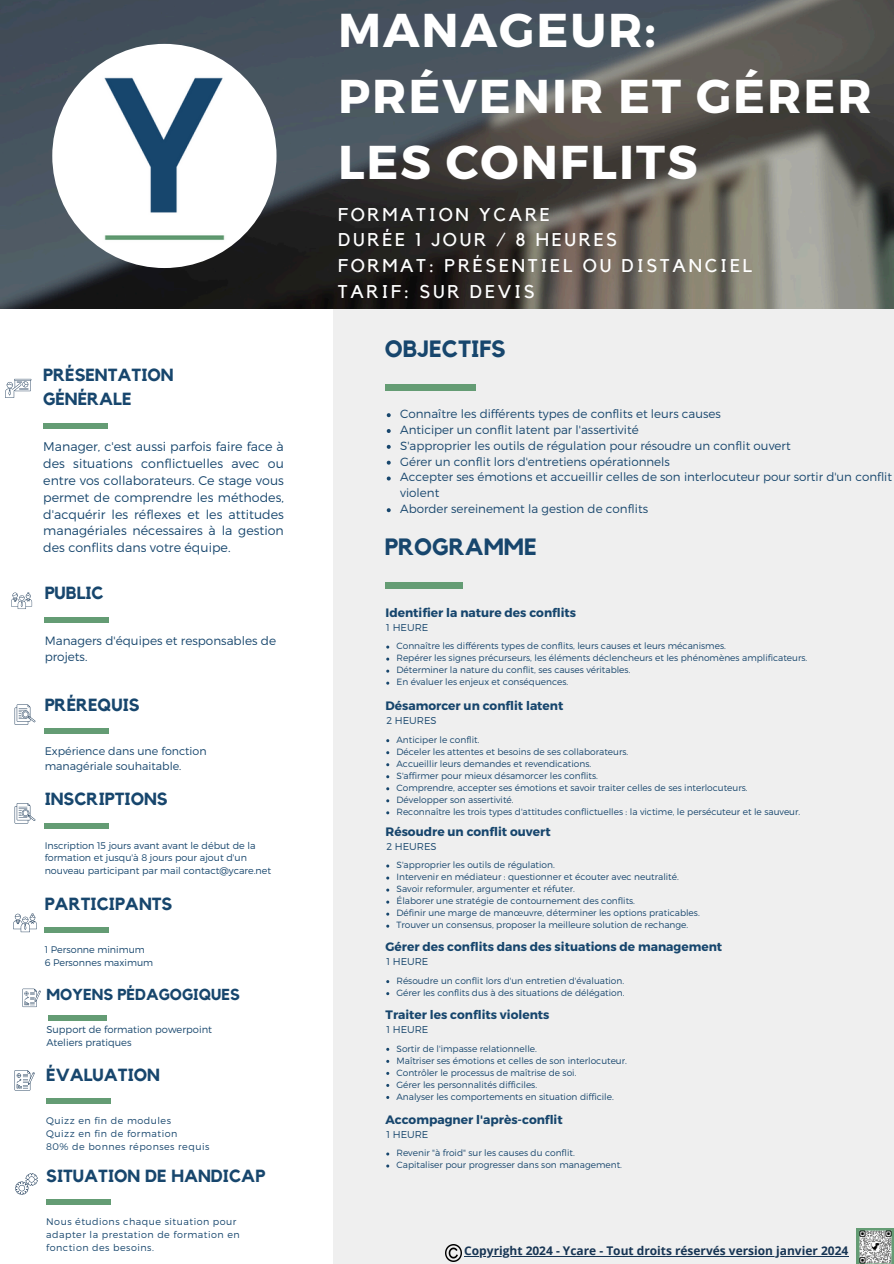
<style>
.page{position:relative;width:894px;height:1264px;background:#fff}
.page>*{position:absolute;margin:0;border:0;box-sizing:border-box;transform-origin:0 0}
.t1{font:700 47.4px/66.2px "Montserrat";letter-spacing:.04em;color:#fff}
.t2{font:700 23.55px "Kollektif";color:#17466d}
.t3{font:18.45px/25.7px "Kollektif";letter-spacing:.145em;color:#fff}
.t4{font:700 17.55px/24.2px "Kollektif";color:#17466d}
.t5{font:700 15.9px "Kollektif";color:#17466d}
.t6{font:300 12.6px/16.8px "Montserrat";color:#17466d;text-align:justify}
.t7{font:700 12.15px "Montserrat";color:#17466d}
.t8{font:700 12px "Open Sans";color:#173554}
.t9{font:300 12px/16px "Montserrat";color:#17466d}
.t10{font:300 11.85px/15.9px "Montserrat";color:#17466d}
.t11{font:300 11.1px/14.7px "Montserrat";color:#17466d}
.t12{font:300 9.9px "Montserrat";color:#17466d}
.t13{font:300 9.6px/12.8px "Montserrat";color:#17466d}
.t14{font:300 9.6px/12.8px "Montserrat";letter-spacing:.05em;color:#17466d}
.t15{font:300 9px "Montserrat";color:#17466d}
</style>
<div class="page">
<div style="left:332px;top:308px;width:561px;height:955px;background:#efefef"></div>
<img style="left:0;top:0;width:893px;height:308px">
<img style="left:52px;top:44px;width:224px;height:224px;border-radius:50%">
<div style="left:43px;top:423px;width:65px;height:5px;background:#649c74"></div>
<svg style="left:386px;top:413px;width:4px;height:4px"></svg>
<svg style="left:386px;top:429px;width:4px;height:4px"></svg>
<svg style="left:386px;top:445px;width:4px;height:4px"></svg>
<svg style="left:386px;top:460px;width:4px;height:4px"></svg>
<svg style="left:386px;top:476px;width:4px;height:4px"></svg>
<svg style="left:386px;top:508px;width:4px;height:4px"></svg>
<div style="left:384px;top:384px;width:91px;height:6px;background:#649c74"></div>
<div style="left:45px;top:617px;width:64px;height:5px;background:#649c74"></div>
<svg style="left:5px;top:379px;width:26px;height:19px"></svg>
<svg style="left:11px;top:592px;width:21px;height:17px"></svg>
<div style="left:45px;top:728px;width:64px;height:6px;background:#649c74"></div>
<svg style="left:15px;top:704px;width:20px;height:20px"></svg>
<div style="left:45px;top:823px;width:64px;height:5px;background:#649c74"></div>
<svg style="left:15px;top:803px;width:20px;height:20px"></svg>
<div style="left:45px;top:927px;width:64px;height:6px;background:#649c74"></div>
<svg style="left:13px;top:913px;width:24px;height:19px"></svg>
<div style="left:384px;top:582px;width:78px;height:6px;background:#649c74"></div>
<div style="left:46px;top:1098px;width:65px;height:5px;background:#649c74"></div>
<div style="left:46px;top:1199px;width:65px;height:6px;background:#649c74"></div>
<svg style="left:15px;top:1070px;width:20px;height:20px"></svg>
<svg style="left:15px;top:1173px;width:23px;height:21px"></svg>
<img style="left:856px;top:1228px;width:37px;height:35px">
<div style="left:48px;top:1015px;width:59px;height:5px;background:#649c74"></div>
<svg style="left:23px;top:988px;width:18px;height:19px"></svg>
<img style="left:445px;top:1244px;width:16px;height:17px">
<hr style="left:464px;top:1256px;width:384px;height:1px;background:#173554">
<h1 class="t4" style="left:43px;top:363px;width:132px">PRÉSENTATION<br>GÉNÉRALE</h1>
<h3 class="t6" style="left:43px;top:438px;width:242px">Manager, c'est aussi parfois faire face à des situations conflictuelles avec ou entre vos collaborateurs. Ce stage vous permet de comprendre les méthodes, d'acquérir les réflexes et les attitudes managériales nécessaires à la gestion des conflits dans votre équipe.</h3>
<p class="t4" style="left:45px;top:582px;width:61px">PUBLIC</p>
<h4 class="t9" style="left:45px;top:632px;width:233px">Managers d'équipes et responsables de projets.</h4>
<p class="t4" style="left:45px;top:693px;width:96px">PRÉREQUIS</p>
<p class="t11" style="left:45px;top:743px;width:163px">Expérience dans une fonction managériale souhaitable.</p>
<h4 class="t4" style="left:45px;top:787px;width:124px">INSCRIPTIONS</h4>
<p class="t13" style="left:45px;top:838px;width:228px">Inscription 15 jours avant avant le début de la formation et jusqu'à 8 jours pour ajout d'un nouveau participant par mail contact@ycare.net</p>
<p class="t4" style="left:45px;top:892px;width:129px">PARTICIPANTS</p>
<p class="t13" style="left:45px;top:942px;width:102px">1 Personne minimum</p>
<h4 class="t13" style="left:45px;top:955px;width:110px">6 Personnes maximum</h4>
<p class="t5" style="left:46px;top:986px;width:195px">MOYENS PÉDAGOGIQUES</p>
<p class="t12" style="left:46px;top:1022px;width:167px">Support de formation powerpoint</p>
<p class="t12" style="left:46px;top:1035px;width:87px">Ateliers pratiques</p>
<p class="t4" style="left:46px;top:1063px;width:115px">ÉVALUATION</p>
<p class="t14" style="left:46px;top:1113px;width:126px">Quizz en fin de modules</p>
<h4 class="t14" style="left:46px;top:1126px;width:133px">Quizz en fin de formation</h4>
<p class="t14" style="left:46px;top:1139px;width:165px">80% de bonnes réponses requis</p>
<p class="t4" style="left:46px;top:1164px;width:220px">SITUATION DE HANDICAP</p>
<p class="t14" style="left:46px;top:1214px;width:195px">Nous étudions chaque situation pour adapter la prestation de formation en fonction des besoins.</p>
<h4 class="t1" style="left:338px;top:-6px;width:535px">MANAGEUR:<br>PRÉVENIR ET GÉRER<br>LES CONFLITS</h4>
<p class="t3" style="left:338px;top:202px;width:415px">FORMATION YCARE<br>DURÉE 1 JOUR / 8 HEURES<br>FORMAT: PRÉSENTIEL OU DISTANCIEL<br>TARIF: SUR DEVIS</p>
<p class="t2" style="left:384px;top:337px;width:122px">OBJECTIFS</p>
<p class="t10" style="left:400px;top:405px;width:322px">Connaître les différents types de conflits et leurs causes</p>
<h4 class="t10" style="left:400px;top:421px;width:240px">Anticiper un conflit latent par l'assertivité</h4>
<h6 class="t10" style="left:400px;top:437px;width:392px">S'approprier les outils de régulation pour résoudre un conflit ouvert</h6>
<p class="t10" style="left:400px;top:453px;width:271px">Gérer un conflit lors d'entretiens opérationnels</p>
<h4 class="t10" style="left:400px;top:468px;width:493px">Accepter ses émotions et accueillir celles de son interlocuteur pour sortir d'un conflit violent</h4>
<h6 class="t10" style="left:400px;top:500px;width:249px">Aborder sereinement la gestion de conflits</h6>
<p class="t2" style="left:384px;top:535px;width:153px">PROGRAMME</p>
<p class="t7" style="left:385px;top:604px;width:192px">Identifier la nature des conflits</p>
<h4 class="t15" style="left:396px;top:640px;width:331px">Connaître les différents types de conflits, leurs causes et leurs mécanismes.</h4>
<p class="t15" style="left:396px;top:652px;width:412px">Repérer les signes précurseurs, les éléments déclencheurs et les phénomènes amplificateurs.</p>
<h2 class="t15" style="left:396px;top:664px;width:235px">Déterminer la nature du conflit, ses causes véritables.</h2>
<p class="t15" style="left:396px;top:676px;width:173px">En évaluer les enjeux et conséquences.</p>
<p class="t12" style="left:386px;top:620px;width:44px">1 HEURE</p>
<p class="t7" style="left:385px;top:698px;width:179px">Désamorcer un conflit latent</p>
<p class="t15" style="left:396px;top:734px;width:84px">Anticiper le conflit.</p>
<p class="t15" style="left:396px;top:746px;width:233px">Déceler les attentes et besoins de ses collaborateurs.</p>
<p class="t15" style="left:396px;top:758px;width:196px">Accueillir leurs demandes et revendications.</p>
<p class="t15" style="left:396px;top:770px;width:203px">S'affirmer pour mieux désamorcer les conflits.</p>
<h5 class="t15" style="left:396px;top:782px;width:352px">Comprendre, accepter ses émotions et savoir traiter celles de ses interlocuteurs.</h5>
<p class="t15" style="left:396px;top:794px;width:119px">Développer son assertivité.</p>
<p class="t15" style="left:396px;top:806px;width:405px">Reconnaître les trois types d'attitudes conflictuelles : la victime, le persécuteur et le sauveur.</p>
<p class="t12" style="left:386px;top:714px;width:52px">2 HEURES</p>
<p class="t7" style="left:385px;top:823px;width:166px">Résoudre un conflit ouvert</p>
<p class="t15" style="left:396px;top:859px;width:160px">S'approprier les outils de régulation.</p>
<p class="t15" style="left:396px;top:871px;width:284px">Intervenir en médiateur : questionner et écouter avec neutralité.</p>
<p class="t15" style="left:396px;top:883px;width:180px">Savoir reformuler, argumenter et réfuter.</p>
<p class="t15" style="left:396px;top:895px;width:240px">Élaborer une stratégie de contournement des conflits.</p>
<h5 class="t15" style="left:396px;top:907px;width:305px">Définir une marge de manœuvre, déterminer les options praticables.</h5>
<p class="t15" style="left:396px;top:919px;width:293px">Trouver un consensus, proposer la meilleure solution de rechange.</p>
<p class="t12" style="left:386px;top:839px;width:52px">2 HEURES</p>
<p class="t7" style="left:385px;top:939px;width:338px">Gérer des conflits dans des situations de management</p>
<p class="t15" style="left:396px;top:974px;width:229px">Résoudre un conflit lors d'un entretien d'évaluation.</p>
<p class="t15" style="left:396px;top:986px;width:229px">Gérer les conflits dus à des situations de délégation.</p>
<p class="t12" style="left:386px;top:955px;width:44px">1 HEURE</p>
<p class="t7" style="left:385px;top:1006px;width:165px">Traiter les conflits violents</p>
<h5 class="t15" style="left:396px;top:1042px;width:142px">Sortir de l'impasse relationnelle.</h5>
<p class="t15" style="left:396px;top:1054px;width:232px">Maîtriser ses émotions et celles de son interlocuteur.</p>
<p class="t15" style="left:396px;top:1066px;width:181px">Contrôler le processus de maîtrise de soi.</p>
<p class="t15" style="left:396px;top:1078px;width:142px">Gérer les personnalités difficiles.</p>
<h5 class="t15" style="left:396px;top:1090px;width:219px">Analyser les comportements en situation difficile.</h5>
<p class="t12" style="left:386px;top:1023px;width:44px">1 HEURE</p>
<p class="t7" style="left:385px;top:1111px;width:178px">Accompagner l'après-conflit</p>
<p class="t15" style="left:396px;top:1147px;width:180px">Revenir "à froid" sur les causes du conflit.</p>
<p class="t15" style="left:396px;top:1159px;width:227px">Capitaliser pour progresser dans son management.</p>
<p class="t12" style="left:386px;top:1127px;width:44px">1 HEURE</p>
<h5 class="t8" style="left:464px;top:1242px;width:385px">Copyright 2024 - Ycare - Tout droits réservés version janvier 2024</h5>
</div>
